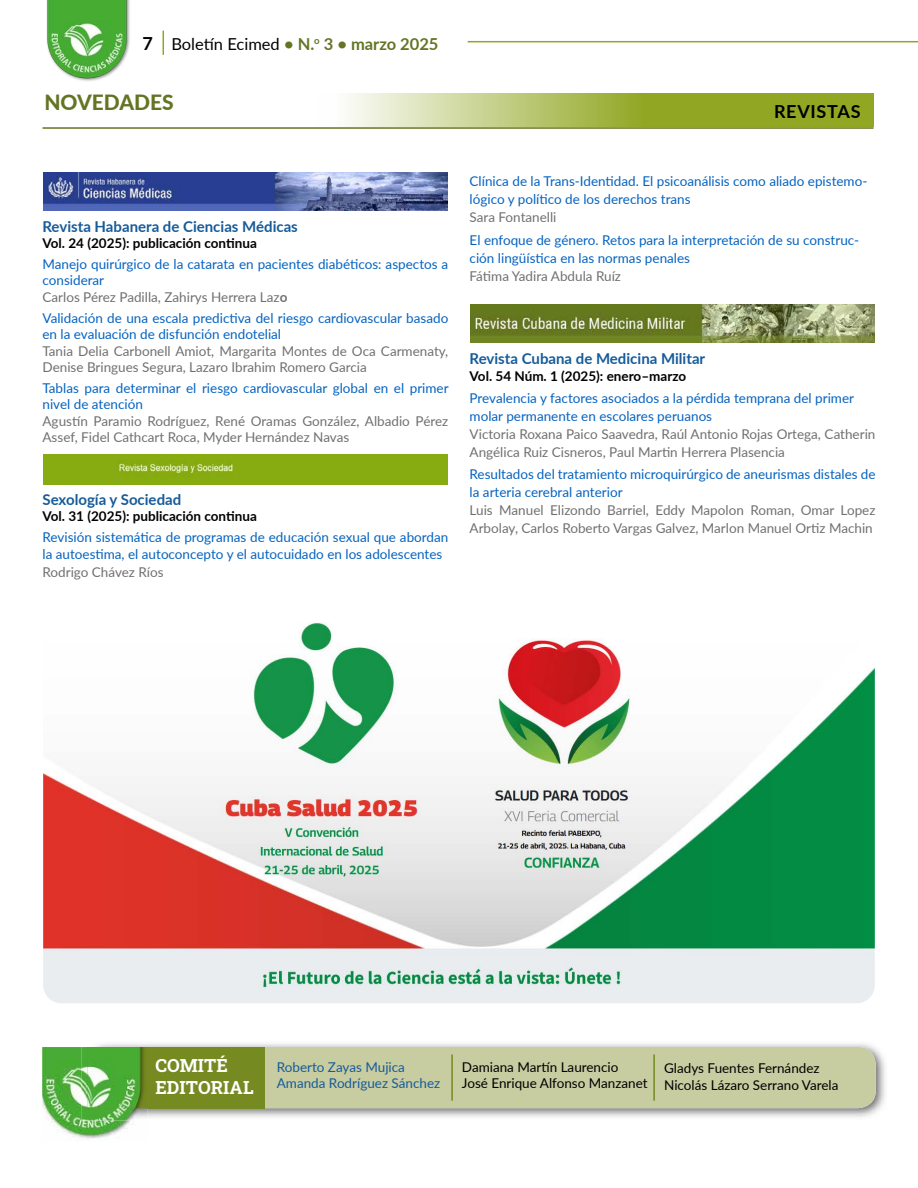
<style>
.page{position:relative;width:918px;height:1188px;background:#fff}
.page>*{position:absolute;margin:0;border:0;box-sizing:border-box;transform-origin:0 0}
.t1{font:800 21px "Lato";color:#637523}
.t2{font:700 18px/21.6px "Roboto Slab";color:#fff}
.t3{font:700 18px "Lato";letter-spacing:.04em;color:#000}
.t4{font:700 16.5px "Lato";color:#637523}
.t5{font:700 15px "Lato";color:#165b9a}
.t6{font:13.5px/16.5px "Lato";color:#0563c1}
.t7{font:13.5px/16.5px "Lato";color:#707070}
.t8{font:13.5px/16.5px "Lato";color:#000}
.t9{font:700 13.5px "Lato";color:#000}
.t10{font:13.5px/16.2px "Lato";color:#165b9a}
.s1{font-weight:400;color:#000}
.s2{color:#707070}
.s3{font-weight:700;color:#707070}
</style>
<div class="page">
<hr style="left:468px;top:41px;width:450px;height:1px;background:#91a723">
<img style="left:46px;top:0;width:84px;height:81px">
<svg style="left:163px;top:31px;width:1px;height:24px"></svg>
<svg style="left:346px;top:94px;width:528px;height:33px;background:#aebe5e"></svg>
<hr style="left:43px;top:127px;width:831px;height:2px;background:#637523">
<img style="left:43px;top:173px;width:404px;height:38px">
<img style="left:43px;top:454px;width:404px;height:30px">
<img style="left:97px;top:1043px;width:789px;height:75px">
<div style="left:87px;top:1047px;width:789px;height:61px;background:#c7cca1;border-radius:18px"></div>
<hr style="left:451px;top:1054px;width:2px;height:47px;background:#758a21">
<hr style="left:653px;top:1054px;width:2px;height:47px;background:#758a21">
<div style="left:87px;top:1047px;width:178px;height:61px;background:#758a21"></div>
<img style="left:42px;top:1047px;width:89px;height:92px">
<img style="left:81px;top:1047px;width:66px;height:73px">
<img style="left:87px;top:1047px;width:60px;height:61px">
<img style="left:471px;top:304px;width:404px;height:38px">
<img style="left:43px;top:622px;width:832px;height:381px">
<h2 class="t3" style="left:142px;top:30px;width:12px">7</h2>
<p class="t4" style="left:171px;top:31px;width:269px"><span class="s1">Boletín Ecimed</span> • N.<sup>o</sup> 3 • marzo 2025</p>
<h1 class="t1" style="left:44px;top:87px;width:131px">NOVEDADES</h1>
<h2 class="t3" style="left:774px;top:98px;width:88px">REVISTAS</h2>
<p class="t5" style="left:43px;top:215px;width:257px">Revista Habanera de Ciencias Médicas</p>
<p class="t9" style="left:43px;top:233px;width:216px">Vol. 24 (2025): publicación continua</p>
<p class="t6" style="left:43px;top:255px;width:407px">Manejo quirúrgico de la catarata en pacientes diabéticos: aspectos a considerar<br><span class="s2">Carlos Pérez Padilla, Zahirys Herrera Laz</span><span class="s3">o</span></p>
<p class="t6" style="left:43px;top:309px;width:407px">Validación de una escala predictiva del riesgo cardiovascular basado en la evaluación de disfunción endotelial</p>
<p class="t7" style="left:43px;top:342px;width:407px">Tania Delia Carbonell Amiot, Margarita Montes de Oca Carmenaty,<br>Denise Bringues Segura, Lazaro Ibrahim Romero Garcia</p>
<p class="t6" style="left:43px;top:379px;width:408px">Tablas para determinar el riesgo cardiovascular global en el primer nivel de atención</p>
<p class="t7" style="left:43px;top:412px;width:407px">Agustín Paramio Rodríguez, René Oramas González, Albadio Pérez<br>Assef, Fidel Cathcart Roca, Myder Hernández Navas</p>
<p class="t5" style="left:43px;top:488px;width:140px">Sexología y Sociedad</p>
<p class="t9" style="left:43px;top:506px;width:216px">Vol. 31 (2025): publicación continua</p>
<p class="t6" style="left:43px;top:528px;width:407px">Revisión sistemática de programas de educación sexual que abordan la autoestima, el autoconcepto y el autocuidado en los adolescentes</p>
<p class="t7" style="left:43px;top:563px;width:123px">Rodrigo Chávez Ríos</p>
<p class="t6" style="left:470px;top:172px;width:399px;line-height:18px">Clínica de la Trans-Identidad. El psicoanálisis como aliado epistemo&shy;lógico y político de los derechos trans</p>
<p class="t7" style="left:470px;top:209px;width:88px">Sara Fontanelli</p>
<p class="t6" style="left:470px;top:230px;width:391px;line-height:18px">El enfoque de género. Retos para la interpretación de su construc&shy;ción lingüística en las normas penales</p>
<p class="t7" style="left:470px;top:267px;width:153px">Fátima Yadira Abdula Ruíz</p>
<p class="t5" style="left:470px;top:348px;width:237px">Revista Cubana de Medicina Militar</p>
<p class="t9" style="left:470px;top:366px;width:218px">Vol. 54 Núm. 1 (2025): enero–marzo</p>
<p class="t6" style="left:470px;top:389px;width:386px;line-height:18px">Prevalencia y factores asociados a la pérdida temprana del primer molar permanente en escolares peruanos</p>
<p class="t7" style="left:470px;top:425px;width:407px;line-height:18px">Victoria Roxana Paico Saavedra, Raúl Antonio Rojas Ortega, Catherin<br>Angélica Ruiz Cisneros, Paul Martin Herrera Plasencia</p>
<p class="t6" style="left:470px;top:465px;width:407px;line-height:18px">Resultados del tratamiento microquirúrgico de aneurismas distales de la arteria cerebral anterior</p>
<p class="t7" style="left:470px;top:501px;width:407px;line-height:18px">Luis Manuel Elizondo Barriel, Eddy Mapolon Roman, Omar Lopez<br>Arbolay, Carlos Roberto Vargas Galvez, Marlon Manuel Ortiz Machin</p>
<h2 class="t2" style="left:155px;top:1054px;width:100px">COMITÉ<br>EDITORIAL</h2>
<p class="t10" style="left:277px;top:1058px;width:165px">Roberto Zayas Mujica<br>Amanda Rodríguez Sánchez</p>
<p class="t8" style="left:462px;top:1058px;width:187px">Damiana Martín Laurencio<br>José Enrique Alfonso Manzanet</p>
<p class="t8" style="left:664px;top:1059px;width:176px">Gladys Fuentes Fernández<br>Nicolás Lázaro Serrano Varela</p>
</div>
